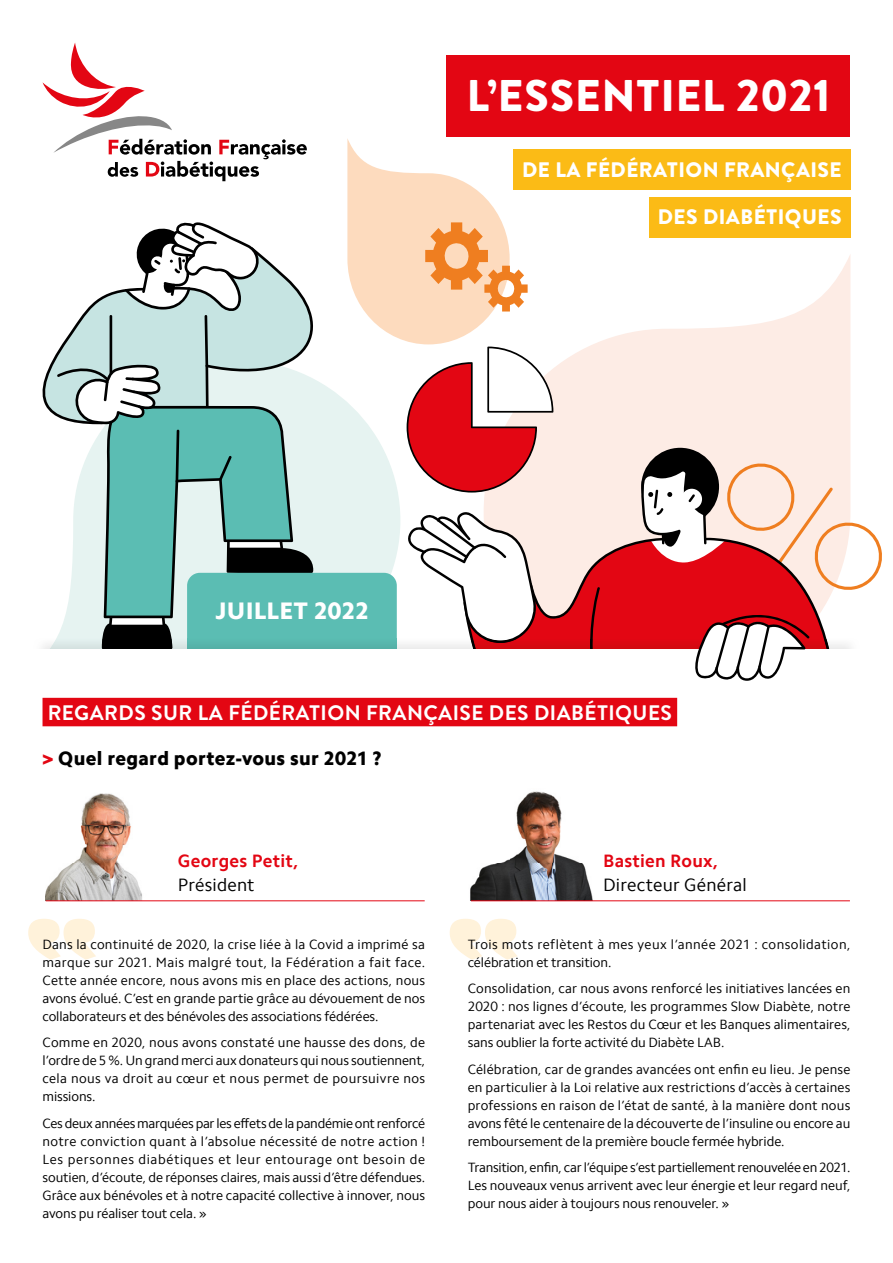
<style>
.page{position:relative;width:893px;height:1263px;background:#fff}
.page>*{position:absolute;margin:0;border:0;box-sizing:border-box;transform-origin:0 0}
.t1{font:900 44.25px "Brandon Text";letter-spacing:.02em;color:#fff}
.t2{font:800 24px "Camphor Pro";letter-spacing:.01em;color:#fff}
.t3{font:700 21px "Brandon Text";letter-spacing:.02em;color:#fff}
.t4{font:900 21px "Brandon Text";letter-spacing:.02em;color:#fff}
.t5{font:800 19.5px "Camphor Pro";letter-spacing:.015em;color:#000}
.t6{font:700 18px "Camphor Pro";letter-spacing:.015em;color:#e30613}
.t7{font:18px "Camphor Pro";letter-spacing:.01em;color:#000}
.t8{font:13.5px/18px "Camphor Pro";letter-spacing:-.005em;color:#000;text-align:justify}
.t9{font:13.5px/18px "Camphor Pro";letter-spacing:.02em;color:#000}
.s1{color:#e30613}
</style>
<div class="page">
<svg style="left:553px;top:255px;width:297px;height:283px;fill:#fdece5"></svg>
<svg style="left:553px;top:538px;width:280px;height:101px;background:#e24048"></svg>
<div style="left:641px;top:448px;width:78px;height:78px;background:#000;border-radius:50%"></div>
<svg style="left:641px;top:461px;width:241px;height:130px"></svg>
<img style="left:829px;top:644px;width:22px;height:5px">
<img style="left:553px;top:639px;width:275px;height:10px">
<svg style="left:587px;top:587px;width:13px;height:62px"></svg>
<svg style="left:690px;top:613px;width:119px;height:68px"></svg>
<svg style="left:43px;top:43px;width:510px;height:606px"></svg>
<div style="left:446px;top:55px;width:404px;height:82px;background:#e30613"></div>
<div style="left:513px;top:150px;width:337px;height:40px;background:#fbbb16"></div>
<div style="left:649px;top:197px;width:201px;height:41px;background:#fbbb16"></div>
<svg style="left:28px;top:919px;width:68px;height:41px"></svg>
<svg style="left:450px;top:919px;width:67px;height:41px"></svg>
<div style="left:43px;top:698px;width:634px;height:28px;background:#e30613"></div>
<img style="left:470px;top:791px;width:123px;height:110px">
<hr style="left:471px;top:900px;width:379px;height:1px;background:#e30613">
<img style="left:45px;top:793px;width:97px;height:108px">
<hr style="left:46px;top:900px;width:379px;height:1px;background:#e30613">
<h1 class="t1" style="left:467px;top:64px;width:365px">L’ESSENTIEL 2021</h1>
<h2 class="t2" style="left:215px;top:597px;width:155px">JUILLET 2022</h2>
<h3 class="t4" style="left:522px;top:155px;width:321px">DE LA FÉDÉRATION FRANÇAISE</h3>
<h3 class="t4" style="left:658px;top:202px;width:185px">DES DIABÉTIQUES</h3>
<h3 class="t3" style="left:48px;top:698px;width:626px">REGARDS SUR LA FÉDÉRATION FRANÇAISE DES DIABÉTIQUES</h3>
<h3 class="t5" style="left:43px;top:746px;width:341px"><span class="s1">&gt;</span> Quel regard portez-vous sur 2021 ?</h3>
<h3 class="t6" style="left:178px;top:850px;width:122px">Georges Petit,</h3>
<h3 class="t7" style="left:178px;top:874px;width:78px">Président</h3>
<p class="t8" style="left:43px;top:935px;width:384px">Dans la continuité de 2020, la crise liée à la Covid a imprimé sa marque sur 2021. Mais malgré tout, la Fédération a fait face.<br>Cette année encore, nous avons mis en place des actions, nous avons évolué. C’est en grande partie grâce au dévouement de nos collaborateurs et des bénévoles des associations fédérées.</p>
<p class="t8" style="left:43px;top:1033px;width:384px">Comme en 2020, nous avons constaté une hausse des dons, de l’ordre de 5 %. Un grand merci aux donateurs qui nous soutiennent, cela nous va droit au cœur et nous permet de poursuivre nos missions.</p>
<p class="t8" style="left:43px;top:1114px;width:384px">Ces deux années marquées par les effets de la pandémie ont renforcé notre conviction quant à l’absolue nécessité de notre action !<br>Les personnes diabétiques et leur entourage ont besoin de soutien, d’écoute, de réponses claires, mais aussi d’être défendues.<br>Grâce aux bénévoles et à notre capacité collective à innover, nous avons pu réaliser tout cela. »</p>
<h3 class="t6" style="left:603px;top:850px;width:116px">Bastien Roux,</h3>
<h3 class="t7" style="left:603px;top:874px;width:145px">Directeur Général</h3>
<p class="t9" style="left:468px;top:935px;width:384px">Trois mots reflètent à mes yeux l’année 2021 : consolidation, célébration et transition.</p>
<p class="t8" style="left:468px;top:979px;width:384px">Consolidation, car nous avons renforcé les initiatives lancées en 2020 : nos lignes d’écoute, les programmes Slow Diabète, notre partenariat avec les Restos du Cœur et les Banques alimentaires, sans oublier la forte activité du Diabète LAB.</p>
<p class="t8" style="left:468px;top:1060px;width:384px">Célébration, car de grandes avancées ont enfin eu lieu. Je pense en particulier à la Loi relative aux restrictions d’accès à certaines professions en raison de l’état de santé, à la manière dont nous avons fêté le centenaire de la découverte de l’insuline ou encore au remboursement de la première boucle fermée hybride.</p>
<p class="t8" style="left:468px;top:1158px;width:384px">Transition, enfin, car l’équipe s’est partiellement renouvelée en 2021.<br>Les nouveaux venus arrivent avec leur énergie et leur regard neuf, pour nous aider à toujours nous renouveler. »</p>
</div>
